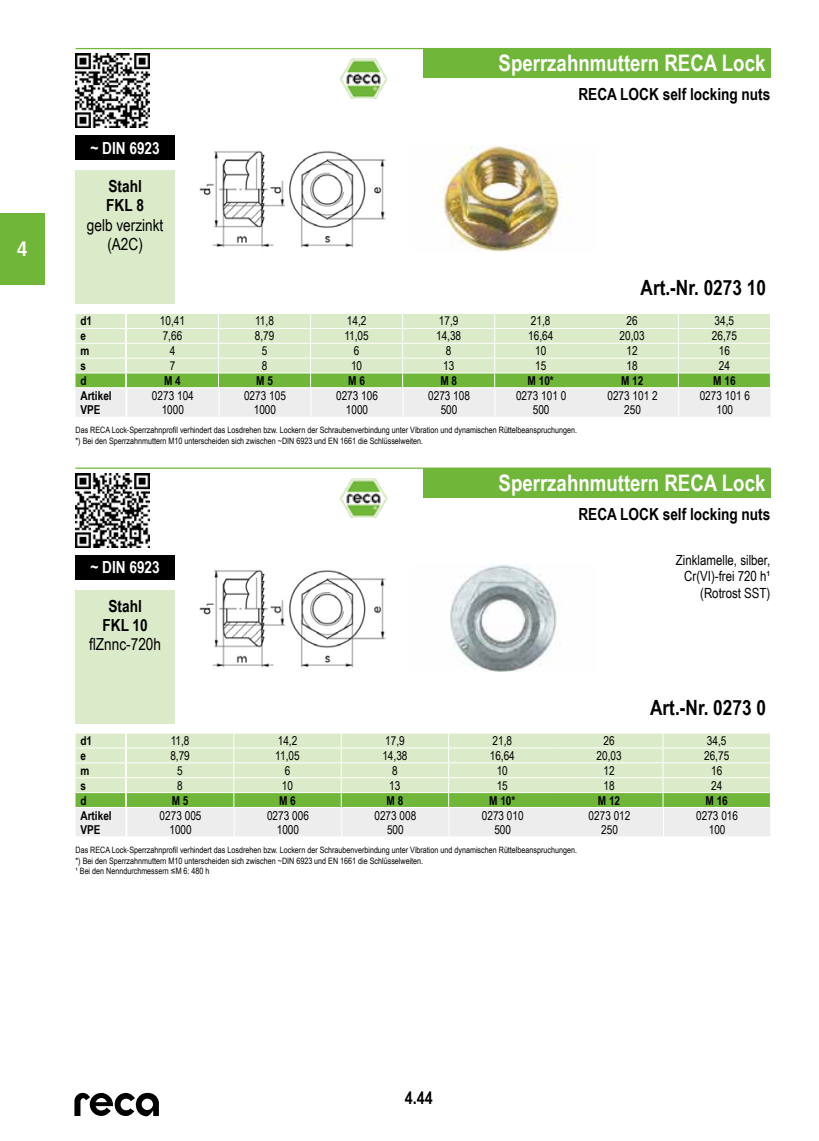
<style>
.page{position:relative;width:819px;height:1141px;background:#fff}
.page>*{position:absolute;margin:0;border:0;box-sizing:border-box;transform-origin:0 0}
.t1{font:700 22.75px "Arial Narrow";color:#fff}
.t2{font:700 21px "Arial Narrow";color:#000}
.t3{font:700 condensed 21px "Frutiger LT Pro";color:#fff}
.t4{font:700 17.5px "Arial Narrow";color:#000}
.t5{font:700 16.62px/19.2px "Arial Narrow";color:#000}
.t6{font:16.62px/19.2px "Arial Narrow";color:#000;text-align:center}
.t7{font:700 16.62px "Arial Narrow";color:#fff}
.t8{font:14px/16.3px "Arial Narrow";color:#000;text-align:right}
.t9{font:12.25px/14px "Arial Narrow";color:#000;text-align:center}
.t10{font:700 12.25px/14px "Arial Narrow";color:#000}
.t11{font:8.75px/10.5px "Arial Narrow";color:#000}
</style>
<div class="page">
<div style="left:0;top:214px;width:45px;height:71px;background:#6fb639"></div>
<svg style="left:74px;top:1093px;width:85px;height:23px"></svg>
<hr style="left:75px;top:48px;width:695px;height:1px;background:#6fb639">
<div style="left:423px;top:49px;width:347px;height:29px;background:#6fb639"></div>
<img style="left:339px;top:58px;width:49px;height:40px">
<img style="left:75px;top:54px;width:75px;height:74px">
<img style="left:434px;top:145px;width:135px;height:107px">
<img style="left:199px;top:151px;width:186px;height:97px">
<div style="left:75px;top:135px;width:100px;height:25px;background:#000"></div>
<div style="left:75px;top:170px;width:100px;height:134px;background:#dbeac8"></div>
<svg style="left:75px;top:314px;width:696px;height:103px;background:#d3e5c2"></svg>
<hr style="left:75px;top:387px;width:51px;height:1px;background:#fff">
<hr style="left:126px;top:387px;width:93px;height:1px;background:#fff">
<hr style="left:219px;top:387px;width:92px;height:1px;background:#fff">
<hr style="left:311px;top:387px;width:92px;height:1px;background:#fff">
<hr style="left:403px;top:387px;width:92px;height:1px;background:#fff">
<hr style="left:495px;top:387px;width:91px;height:1px;background:#fff">
<hr style="left:586px;top:387px;width:92px;height:1px;background:#fff">
<hr style="left:678px;top:387px;width:93px;height:1px;background:#fff">
<hr style="left:75px;top:468px;width:695px;height:1px;background:#6fb639">
<div style="left:423px;top:468px;width:347px;height:30px;background:#6fb639"></div>
<img style="left:339px;top:478px;width:49px;height:40px">
<img style="left:75px;top:473px;width:75px;height:75px">
<img style="left:450px;top:565px;width:107px;height:106px">
<img style="left:199px;top:570px;width:186px;height:98px">
<div style="left:75px;top:555px;width:100px;height:25px;background:#000"></div>
<div style="left:75px;top:590px;width:100px;height:134px;background:#dbeac8"></div>
<svg style="left:75px;top:734px;width:695px;height:102px;background:#d2e4c1"></svg>
<hr style="left:75px;top:807px;width:51px;height:1px;background:#fff">
<hr style="left:126px;top:807px;width:108px;height:1px;background:#fff">
<hr style="left:234px;top:807px;width:107px;height:1px;background:#fff">
<hr style="left:341px;top:807px;width:108px;height:1px;background:#fff">
<hr style="left:449px;top:807px;width:107px;height:1px;background:#fff">
<hr style="left:556px;top:807px;width:107px;height:1px;background:#fff">
<hr style="left:663px;top:807px;width:108px;height:1px;background:#fff">
<h2 class="t3" style="left:17px;top:236px;width:12px">4</h2>
<h1 class="t1" style="left:498px;top:46px;width:268px">Sperrzahnmuttern RECA Lock</h1>
<h3 class="t7" style="left:90px;top:135px;width:71px">~ DIN 6923</h3>
<h3 class="t5" style="left:106px;top:176px;width:39px">Stahl<br>FKL 8</h3>
<h3 class="t6" style="left:87px;top:215px;width:78px">gelb verzinkt (A2C)</h3>
<h3 class="t5" style="left:578px;top:84px;width:193px">RECA LOCK self locking nuts</h3>
<h2 class="t2" style="left:640px;top:272px;width:127px">Art.-Nr. 0273 10</h2>
<h3 class="t10" style="left:80px;top:314px;width:13px">d1</h3>
<h3 class="t9" style="left:160px;top:314px;width:27px">10,41</h3>
<h3 class="t9" style="left:255px;top:314px;width:20px">11,8</h3>
<h3 class="t9" style="left:347px;top:314px;width:21px">14,2</h3>
<h3 class="t9" style="left:439px;top:314px;width:21px">17,9</h3>
<h3 class="t9" style="left:531px;top:314px;width:21px">21,8</h3>
<h3 class="t9" style="left:626px;top:314px;width:13px">26</h3>
<h3 class="t9" style="left:714px;top:314px;width:21px">34,5</h3>
<h3 class="t10" style="left:80px;top:328px;width:7px">e</h3>
<h3 class="t9" style="left:163px;top:329px;width:21px">7,66</h3>
<h3 class="t9" style="left:255px;top:329px;width:21px">8,79</h3>
<h3 class="t9" style="left:344px;top:329px;width:26px">11,05</h3>
<h3 class="t9" style="left:436px;top:329px;width:27px">14,38</h3>
<h3 class="t9" style="left:528px;top:329px;width:27px">16,64</h3>
<h3 class="t9" style="left:619px;top:329px;width:27px">20,03</h3>
<h3 class="t9" style="left:711px;top:329px;width:27px">26,75</h3>
<h3 class="t10" style="left:80px;top:343px;width:10px">m</h3>
<h3 class="t9" style="left:170px;top:343px;width:7px">4</h3>
<h3 class="t9" style="left:262px;top:343px;width:7px">5</h3>
<h3 class="t9" style="left:354px;top:343px;width:7px">6</h3>
<h3 class="t9" style="left:446px;top:343px;width:7px">8</h3>
<h3 class="t9" style="left:535px;top:343px;width:13px">10</h3>
<h3 class="t9" style="left:626px;top:343px;width:13px">12</h3>
<h3 class="t9" style="left:718px;top:343px;width:13px">16</h3>
<h3 class="t10" style="left:80px;top:358px;width:7px">s</h3>
<h3 class="t9" style="left:170px;top:358px;width:7px">7</h3>
<h3 class="t9" style="left:262px;top:358px;width:7px">8</h3>
<h3 class="t9" style="left:351px;top:358px;width:13px">10</h3>
<h3 class="t9" style="left:443px;top:358px;width:13px">13</h3>
<h3 class="t9" style="left:535px;top:358px;width:13px">15</h3>
<h3 class="t9" style="left:626px;top:358px;width:13px">18</h3>
<h3 class="t9" style="left:718px;top:358px;width:13px">24</h3>
<h3 class="t10" style="left:80px;top:373px;width:8px">d</h3>
<h3 class="t10" style="left:164px;top:373px;width:18px">M 4</h3>
<h3 class="t10" style="left:256px;top:373px;width:18px">M 5</h3>
<h3 class="t10" style="left:348px;top:373px;width:18px">M 6</h3>
<h3 class="t10" style="left:440px;top:373px;width:18px">M 8</h3>
<h3 class="t10" style="left:527px;top:373px;width:28px">M 10*</h3>
<h3 class="t10" style="left:621px;top:373px;width:24px">M 12</h3>
<h3 class="t10" style="left:713px;top:373px;width:24px">M 16</h3>
<h3 class="t10" style="left:80px;top:388px;width:33px">Artikel<br>VPE</h3>
<h3 class="t9" style="left:152px;top:388px;width:43px">0273 104<br>1000</h3>
<h3 class="t9" style="left:244px;top:388px;width:43px">0273 105<br>1000</h3>
<h3 class="t9" style="left:336px;top:388px;width:43px">0273 106<br>1000</h3>
<h3 class="t9" style="left:428px;top:388px;width:43px">0273 108<br>500</h3>
<h3 class="t9" style="left:516px;top:388px;width:52px">0273 101 0<br>500</h3>
<h3 class="t9" style="left:607px;top:388px;width:52px">0273 101 2<br>250</h3>
<h3 class="t9" style="left:699px;top:388px;width:52px">0273 101 6<br>100</h3>
<p class="t11" style="left:75px;top:425px;width:503px">Das RECA Lock-Sperrzahnprofil verhindert das Losdrehen bzw. Lockern der Schraubenverbindung unter Vibration und dynamischen Rüttelbeanspruchungen. *) Bei den Sperrzahnmuttern M10 unterscheiden sich zwischen ~DIN 6923 und EN 1661 die Schlüsselweiten.</p>
<h3 class="t7" style="left:90px;top:555px;width:71px">~ DIN 6923</h3>
<h3 class="t5" style="left:102px;top:595px;width:47px;text-align:center">Stahl<br>FKL 10</h3>
<h3 class="t6" style="left:89px;top:634px;width:73px">flZnnc-720h</h3>
<h1 class="t1" style="left:498px;top:466px;width:268px">Sperrzahnmuttern RECA Lock</h1>
<h3 class="t5" style="left:578px;top:504px;width:193px">RECA LOCK self locking nuts</h3>
<h3 class="t8" style="left:676px;top:552px;width:96px">Zinklamelle, silber,<br>Cr(VI)-frei 720 h¹ (Rotrost SST)</h3>
<h2 class="t2" style="left:650px;top:692px;width:117px">Art.-Nr. 0273 0</h2>
<h3 class="t10" style="left:80px;top:733px;width:13px">d1</h3>
<h3 class="t9" style="left:171px;top:733px;width:20px">11,8</h3>
<h3 class="t9" style="left:278px;top:733px;width:21px">14,2</h3>
<h3 class="t9" style="left:385px;top:733px;width:21px">17,9</h3>
<h3 class="t9" style="left:492px;top:733px;width:21px">21,8</h3>
<h3 class="t9" style="left:603px;top:733px;width:13px">26</h3>
<h3 class="t9" style="left:707px;top:733px;width:21px">34,5</h3>
<h3 class="t10" style="left:80px;top:748px;width:7px">e</h3>
<h3 class="t9" style="left:170px;top:748px;width:21px">8,79</h3>
<h3 class="t9" style="left:275px;top:748px;width:26px">11,05</h3>
<h3 class="t9" style="left:382px;top:748px;width:27px">14,38</h3>
<h3 class="t9" style="left:489px;top:748px;width:27px">16,64</h3>
<h3 class="t9" style="left:596px;top:748px;width:27px">20,03</h3>
<h3 class="t9" style="left:704px;top:748px;width:27px">26,75</h3>
<h3 class="t10" style="left:80px;top:763px;width:10px">m</h3>
<h3 class="t9" style="left:177px;top:763px;width:7px">5</h3>
<h3 class="t9" style="left:285px;top:763px;width:7px">6</h3>
<h3 class="t9" style="left:392px;top:763px;width:7px">8</h3>
<h3 class="t9" style="left:496px;top:763px;width:13px">10</h3>
<h3 class="t9" style="left:603px;top:763px;width:13px">12</h3>
<h3 class="t9" style="left:711px;top:763px;width:13px">16</h3>
<h3 class="t10" style="left:80px;top:778px;width:7px">s</h3>
<h3 class="t9" style="left:177px;top:778px;width:7px">8</h3>
<h3 class="t9" style="left:282px;top:778px;width:13px">10</h3>
<h3 class="t9" style="left:389px;top:778px;width:13px">13</h3>
<h3 class="t9" style="left:496px;top:778px;width:13px">15</h3>
<h3 class="t9" style="left:603px;top:778px;width:13px">18</h3>
<h3 class="t9" style="left:711px;top:778px;width:13px">24</h3>
<h3 class="t10" style="left:80px;top:793px;width:8px">d</h3>
<h3 class="t10" style="left:172px;top:793px;width:18px">M 5</h3>
<h3 class="t10" style="left:279px;top:793px;width:18px">M 6</h3>
<h3 class="t10" style="left:386px;top:793px;width:18px">M 8</h3>
<h3 class="t10" style="left:489px;top:793px;width:28px">M 10*</h3>
<h3 class="t10" style="left:598px;top:793px;width:24px">M 12</h3>
<h3 class="t10" style="left:705px;top:793px;width:24px">M 16</h3>
<h3 class="t10" style="left:80px;top:808px;width:33px">Artikel<br>VPE</h3>
<h3 class="t9" style="left:160px;top:808px;width:43px">0273 005<br>1000</h3>
<h3 class="t9" style="left:267px;top:808px;width:43px">0273 006<br>1000</h3>
<h3 class="t9" style="left:374px;top:808px;width:43px">0273 008<br>500</h3>
<h3 class="t9" style="left:482px;top:808px;width:43px">0273 010<br>500</h3>
<h3 class="t9" style="left:588px;top:808px;width:43px">0273 012<br>250</h3>
<h3 class="t9" style="left:696px;top:808px;width:43px">0273 016<br>100</h3>
<p class="t11" style="left:75px;top:844px;width:503px">Das RECA Lock-Sperrzahnprofil verhindert das Losdrehen bzw. Lockern der Schraubenverbindung unter Vibration und dynamischen Rüttelbeanspruchungen. *) Bei den Sperrzahnmuttern M10 unterscheiden sich zwischen ~DIN 6923 und EN 1661 die Schlüsselweiten.<br>¹ Bei den Nenndurchmessern ≤M 6: 480 h</p>
<h3 class="t4" style="left:405px;top:1085px;width:29px">4.44</h3>
</div>
